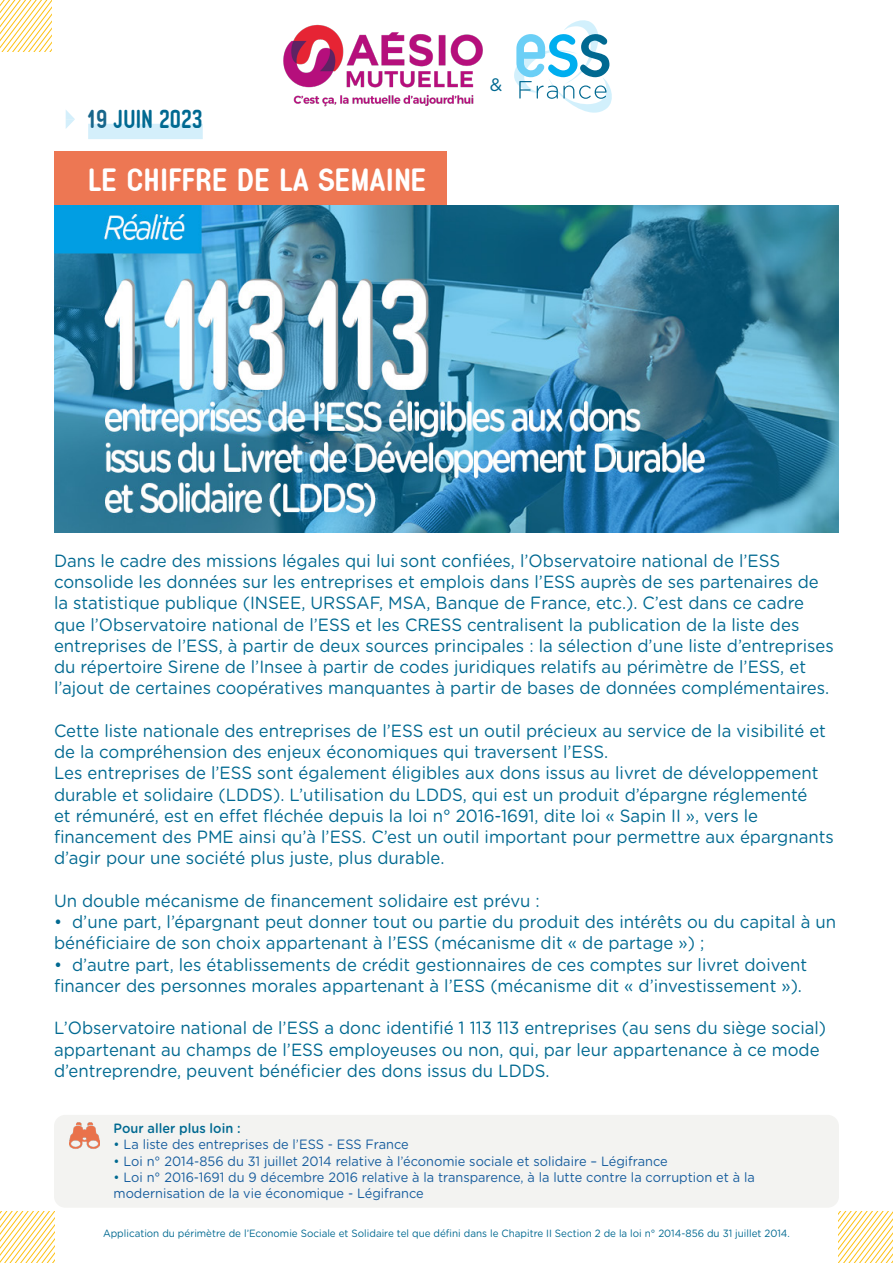
<style>
.page{position:relative;width:893px;height:1263px;background:#fff}
.page>*{position:absolute;margin:0;border:0;box-sizing:border-box;transform-origin:0 0}
.Titre_page{font:700 29.7px "Typo Quik";color:#fff;scale:1.11 1}
.t1{font:700 24px "Typo Quik";color:#006991;scale:.95 1}
.t2{font:18px "Gotham Rounded";color:#006991}
.t3{font:17.7px/21.3px "Gotham Rounded";color:#006991;scale:.95 1}
.t4{font:13.5px/16.2px "Gotham Rounded";color:#175d9e;scale:.95 1}
.t5{font:500 13.5px "Gotham Rounded";color:#006991;scale:.95 1}
.Titre_1{font:10.5px "Gotham Rounded";color:#006991;scale:.94 1}
.s1{color:#18668b}
.s2{color:#006991}
</style>
<div class="page">
<div style="left:54px;top:1115px;width:785px;height:93px;background:#f3f3f1;border-radius:11px"></div>
<div style="left:54px;top:151px;width:392px;height:55px;background:#ed7753"></div>
<svg style="left:0;top:1212px;width:54px;height:51px"></svg>
<svg style="left:839px;top:1212px;width:54px;height:51px"></svg>
<svg style="left:0;top:0;width:51px;height:51px"></svg>
<svg style="left:514px;top:20px;width:98px;height:93px"></svg>
<img style="left:283px;top:24px;width:200px;height:83px">
<svg style="left:66px;top:110px;width:9px;height:19px"></svg>
<div style="left:88px;top:124px;width:115px;height:15px;background:#d4effb"></div>
<img style="left:54px;top:206px;width:785px;height:327px">
<img style="left:70px;top:1122px;width:30px;height:27px">
<p class="t1" style="left:88px;top:104px;width:122px"><span class="s1">19</span> JUIN 2023</p>
<p class="Titre_page" style="left:88px;top:160px;width:307px">LE CHIFFRE DE LA SEMAINE</p>
<p class="t2" style="left:490px;top:72px;width:14px">&amp;</p>
<p class="t3" style="left:54px;top:549px;width:822px">Dans le cadre des missions légales qui lui sont confiées, l’Observatoire national de l’ESS consolide les données sur les entreprises et emplois dans l’ESS auprès de ses partenaires de la statistique publique (INSEE, URSSAF, MSA, Banque de France, etc.). C’est dans ce cadre que l’Observatoire national de l’ESS et les CRESS centralisent la publication de la liste des entreprises de l’ESS, à partir de deux sources principales : la sélection d’une liste d’entreprises du répertoire Sirene de l’Insee à partir de codes juridiques relatifs au périmètre de l’ESS, et l’ajout de certaines coopératives manquantes à partir de bases de données complémentaires.</p>
<p class="t3" style="left:54px;top:719px;width:814px">Cette liste nationale des entreprises de l’ESS est un outil précieux au service de la visibilité et de la compréhension des enjeux économiques qui traversent l’ESS.</p>
<p class="t3" style="left:54px;top:762px;width:822px">Les entreprises de l’ESS sont également éligibles aux dons issus au livret de développement durable et solidaire (LDDS). L’utilisation du LDDS, qui est un produit d’épargne réglementé<br>et rémunéré, est en effet fléchée depuis la loi n° 2016-1691, dite loi « Sapin II », vers le financement des PME ainsi qu’à l’ESS. C’est un outil important pour permettre aux épargnants d’agir pour une société plus juste, plus durable.</p>
<p class="t3" style="left:54px;top:889px;width:513px">Un double mécanisme de financement solidaire est prévu :</p>
<p class="t3" style="left:54px;top:910px;width:825px">• d’une part, l’épargnant peut donner tout ou partie du produit des intérêts ou du capital à un bénéficiaire de son choix appartenant à l’ESS (mécanisme dit « de partage ») ;</p>
<p class="t3" style="left:54px;top:953px;width:794px">• d’autre part, les établissements de crédit gestionnaires de ces comptes sur livret doivent financer des personnes morales appartenant à l’ESS (mécanisme dit « d’investissement »).</p>
<p class="t3" style="left:54px;top:1016px;width:814px">L’Observatoire national de l’ESS a donc identifié 1 113 113 entreprises (au sens du siège social) appartenant au champs de l’ESS employeuses ou non, qui, par leur appartenance à ce mode d’entreprendre, peuvent bénéficier des dons issus du LDDS.</p>
<p class="t5" style="left:114px;top:1119px;width:135px">Pour aller plus loin :</p>
<p class="t4" style="left:114px;top:1136px;width:312px"><span class="s2">•</span> La liste des entreprises de l’ESS - ESS France</p>
<p class="t4" style="left:114px;top:1152px;width:585px"><span class="s2">•</span> Loi n° 2014-856 du 31 juillet 2014 relative à l’économie sociale et solidaire – Légifrance</p>
<p class="t4" style="left:114px;top:1168px;width:677px"><span class="s2">•</span> Loi n° 2016-1691 du 9 décembre 2016 relative à la transparence, à la lutte contre la corruption et à la modernisation de la vie économique - Légifrance</p>
<p class="Titre_1" style="left:103px;top:1226px;width:732px">Application du périmètre de l’Economie Sociale et Solidaire tel que défini dans le Chapitre II Section 2 de la loi n° 2014-856 du 31 juillet 2014.</p>
</div>
